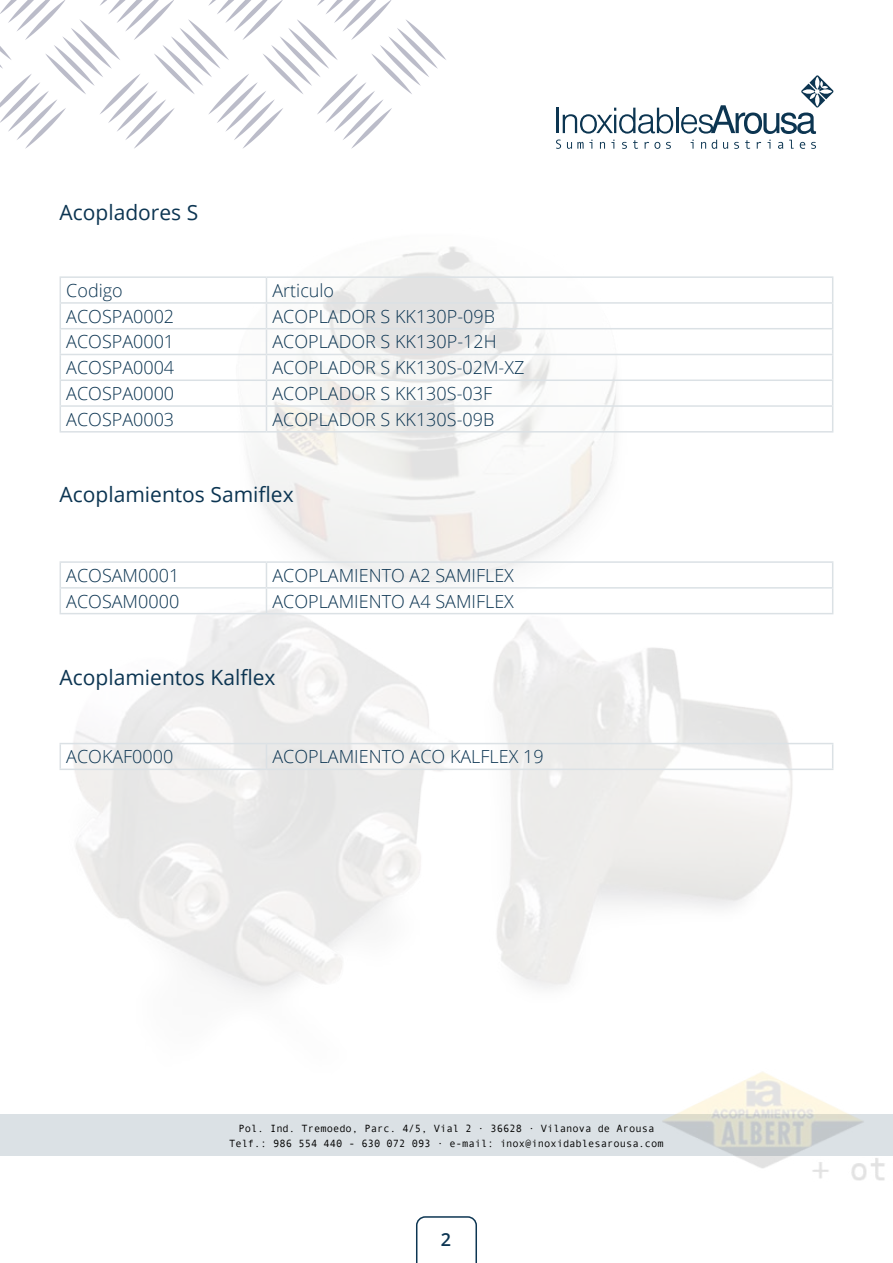
<style>
.page{position:relative;width:893px;height:1263px;background:#fff}
.page>*{position:absolute;margin:0;border:0;box-sizing:border-box;transform-origin:0 0}
.t1{font:21px "Open Sans";color:#0c3552}
.t2{font:300 18px "Open Sans";color:#0c3552}
.t3{font:600 18px "Open Sans";color:#0c3552}
.t4{font:10.5px/15px "Andale Mono";color:#000;text-align:center}
</style>
<div class="page">
<svg style="left:0;top:0;width:446px;height:115px"></svg>
<hr style="left:556px;top:108px;width:3px;height:25px;background:#0c3551">
<svg style="left:563px;top:108px;width:105px;height:7px"></svg>
<hr style="left:676px;top:108px;width:2px;height:25px;background:#0c3551">
<svg style="left:686px;top:75px;width:148px;height:40px"></svg>
<img style="left:0;top:115px;width:893px;height:1066px">
<svg style="left:416px;top:1216px;width:61px;height:47px"></svg>
<hr style="left:60px;top:276px;width:206px;height:2px;background:#dbe1e5">
<hr style="left:266px;top:276px;width:567px;height:2px;background:#dbe1e5">
<hr style="left:60px;top:302px;width:206px;height:2px;background:#dbe1e5">
<hr style="left:266px;top:302px;width:567px;height:2px;background:#dbe1e5">
<hr style="left:60px;top:328px;width:206px;height:1px;background:#dbe1e5">
<hr style="left:266px;top:328px;width:567px;height:1px;background:#dbe1e5">
<hr style="left:60px;top:354px;width:206px;height:1px;background:#dbe1e5">
<hr style="left:266px;top:354px;width:567px;height:1px;background:#dbe1e5">
<hr style="left:60px;top:379px;width:206px;height:2px;background:#dbe1e5">
<hr style="left:266px;top:379px;width:567px;height:2px;background:#dbe1e5">
<hr style="left:60px;top:405px;width:206px;height:2px;background:#dbe1e5">
<svg style="left:60px;top:278px;width:1px;height:153px"></svg>
<hr style="left:266px;top:405px;width:567px;height:2px;background:#dbe1e5">
<svg style="left:266px;top:278px;width:1px;height:153px"></svg>
<svg style="left:832px;top:278px;width:1px;height:153px"></svg>
<hr style="left:60px;top:431px;width:206px;height:2px;background:#dbe1e5">
<hr style="left:266px;top:431px;width:567px;height:2px;background:#dbe1e5">
<hr style="left:60px;top:561px;width:206px;height:2px;background:#dbe1e5">
<hr style="left:266px;top:561px;width:567px;height:2px;background:#dbe1e5">
<hr style="left:60px;top:587px;width:206px;height:2px;background:#dbe1e5">
<svg style="left:60px;top:563px;width:1px;height:50px"></svg>
<hr style="left:266px;top:587px;width:567px;height:2px;background:#dbe1e5">
<svg style="left:266px;top:563px;width:1px;height:50px"></svg>
<svg style="left:832px;top:563px;width:1px;height:50px"></svg>
<hr style="left:60px;top:613px;width:206px;height:1px;background:#dbe1e5">
<hr style="left:266px;top:613px;width:567px;height:1px;background:#dbe1e5">
<hr style="left:60px;top:743px;width:206px;height:1px;background:#dbe1e5">
<svg style="left:60px;top:744px;width:1px;height:24px"></svg>
<hr style="left:266px;top:743px;width:567px;height:1px;background:#dbe1e5">
<svg style="left:266px;top:744px;width:1px;height:24px"></svg>
<svg style="left:832px;top:744px;width:1px;height:24px"></svg>
<hr style="left:60px;top:768px;width:206px;height:2px;background:#dbe1e5">
<hr style="left:266px;top:768px;width:567px;height:2px;background:#dbe1e5">
<p class="t1" style="left:60px;top:198px;width:140px">Acopladores S</p>
<p class="t2" style="left:66px;top:278px;width:58px">Codigo</p>
<p class="t2" style="left:272px;top:278px;width:63px">Articulo</p>
<p class="t2" style="left:66px;top:304px;width:109px">ACOSPA0002</p>
<p class="t2" style="left:272px;top:304px;width:224px">ACOPLADOR S KK130P-09B</p>
<p class="t2" style="left:66px;top:330px;width:109px">ACOSPA0001</p>
<p class="t2" style="left:272px;top:330px;width:226px">ACOPLADOR S KK130P-12H</p>
<p class="t2" style="left:66px;top:355px;width:109px">ACOSPA0004</p>
<p class="t2" style="left:272px;top:355px;width:253px">ACOPLADOR S KK130S-02M-XZ</p>
<p class="t2" style="left:66px;top:381px;width:109px">ACOSPA0000</p>
<p class="t2" style="left:272px;top:381px;width:221px">ACOPLADOR S KK130S-03F</p>
<p class="t2" style="left:66px;top:407px;width:109px">ACOSPA0003</p>
<p class="t2" style="left:272px;top:407px;width:223px">ACOPLADOR S KK130S-09B</p>
<p class="t1" style="left:60px;top:480px;width:236px">Acoplamientos Samiflex</p>
<p class="t2" style="left:66px;top:563px;width:114px">ACOSAM0001</p>
<p class="t2" style="left:272px;top:563px;width:243px">ACOPLAMIENTO A2 SAMIFLEX</p>
<p class="t2" style="left:66px;top:589px;width:114px">ACOSAM0000</p>
<p class="t2" style="left:272px;top:589px;width:243px">ACOPLAMIENTO A4 SAMIFLEX</p>
<p class="t1" style="left:60px;top:663px;width:218px">Acoplamientos Kalflex</p>
<p class="t2" style="left:66px;top:744px;width:109px">ACOKAF0000</p>
<p class="t2" style="left:272px;top:744px;width:273px">ACOPLAMIENTO ACO KALFLEX 19</p>
<p class="t4" style="left:229px;top:1120px;width:436px">Pol. Ind. Tremoedo, Parc. 4/5, Vial 2 · 36628 · Vilanova de Arousa<br>Telf.: 986 554 440 - 630 072 093 · e-mail: inox@inoxidablesarousa.com</p>
<p class="t3" style="left:441px;top:1227px;width:12px">2</p>
</div>
